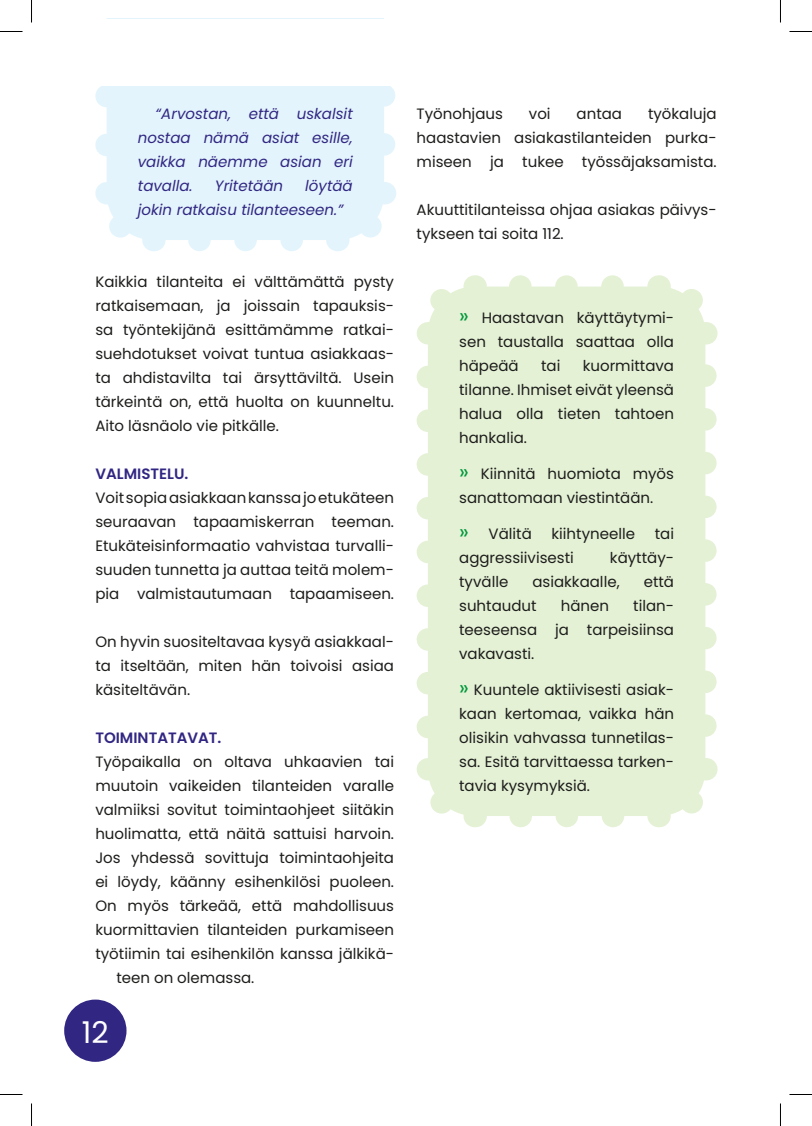
<style>
.page{position:relative;width:812px;height:1126px;background:#fff}
.page>*{position:absolute;margin:0;border:0;box-sizing:border-box;transform-origin:0 0}
.t1{font:30px "Poppins";color:#fff}
.Leipä{font:15px/24px "Poppins";color:#1d1d1b;text-align:justify}
.Leipä-2{font:italic 15px/24px "Poppins";color:#312783;text-align:justify}
.Leipä-3{font:600 15px "Poppins";color:#312783}
.VÄLIOTSIKKO{font:600 15px "Poppins";color:#312783}
.s1{font-size:21px;color:#00983a}
</style>
<div class="page">
<div style="left:107px;top:86px;width:277px;height:154px;background:#e3f4fc"></div>
<svg style="left:199px;top:229px;width:115px;height:22px"></svg>
<svg style="left:95px;top:86px;width:23px;height:83px"></svg>
<svg style="left:95px;top:182px;width:70px;height:69px"></svg>
<svg style="left:337px;top:182px;width:59px;height:69px"></svg>
<svg style="left:373px;top:86px;width:22px;height:58px"></svg>
<div style="left:64px;top:1000px;width:62px;height:62px;background:#312783;border-radius:50%"></div>
<div style="left:428px;top:287px;width:277px;height:529px;background:#e4f1d5;border-radius:47px"></div>
<svg style="left:416px;top:377px;width:12px;height:362px"></svg>
<svg style="left:520px;top:816px;width:105px;height:11px"></svg>
<svg style="left:705px;top:355px;width:11px;height:371px"></svg>
<svg style="left:497px;top:275px;width:115px;height:12px"></svg>
<svg style="left:416px;top:758px;width:70px;height:70px"></svg>
<svg style="left:658px;top:758px;width:60px;height:70px"></svg>
<svg style="left:647px;top:275px;width:71px;height:70px"></svg>
<svg style="left:416px;top:275px;width:59px;height:70px"></svg>
<svg style="left:0;top:31px;width:22px;height:1px"></svg>
<svg style="left:789px;top:31px;width:22px;height:1px"></svg>
<svg style="left:0;top:1094px;width:22px;height:1px"></svg>
<svg style="left:789px;top:1094px;width:22px;height:1px"></svg>
<svg style="left:31px;top:0;width:1px;height:22px"></svg>
<svg style="left:31px;top:1103px;width:1px;height:23px"></svg>
<svg style="left:780px;top:0;width:1px;height:22px"></svg>
<svg style="left:780px;top:1103px;width:1px;height:23px"></svg>
<p class="Leipä-2" style="left:138px;top:102px;width:216px;text-indent:18px">“Arvostan, että uskalsit nostaa nämä asiat esille, vaikka näemme asian eri tavalla.</p>
<p class="Leipä-2" style="left:215px;top:174px;width:70px">Yritetään</p>
<p class="Leipä-2" style="left:138px;top:174px;width:216px;text-indent:167px">löytää jokin ratkaisu tilanteeseen.”</p>
<p class="Leipä" style="left:95px;top:270px;width:300px;text-align:left">Kaikkia tilanteita ei välttämättä pysty ratkaisemaan, ja joissain tapauksis&shy;sa työntekijänä esittämämme ratkai&shy;suehdotukset voivat tuntua asiakkaas&shy;ta ahdistavilta tai ärsyttäviltä. Usein tärkeintä on, että huolta on kuunneltu.<br>Aito läsnäolo vie pitkälle.</p>
<p class="VÄLIOTSIKKO" style="left:95px;top:465px;width:94px">VALMISTELU.</p>
<p class="Leipä" style="left:95px;top:486px;width:300px">Voit sopia asiakkaan kanssa jo etukäteen seuraavan tapaamiskerran teeman.<br>Etukäteisinformaatio vahvistaa turvalli&shy;suuden tunnetta ja auttaa teitä molem&shy;pia valmistautumaan tapaamiseen.</p>
<p class="Leipä" style="left:95px;top:630px;width:300px">On hyvin suositeltavaa kysyä asiakkaal&shy;ta itseltään, miten hän toivoisi asiaa käsiteltävän.</p>
<p class="Leipä-3" style="left:95px;top:729px;width:128px">TOIMINTATAVAT.</p>
<p class="Leipä" style="left:95px;top:750px;width:300px">Työpaikalla on oltava uhkaavien tai</p>
<p class="Leipä" style="left:95px;top:774px;width:300px">muutoin vaikeiden tilanteiden varalle</p>
<p class="Leipä" style="left:95px;top:798px;width:300px">valmiiksi sovitut toimintaohjeet siitäkin</p>
<p class="Leipä" style="left:95px;top:822px;width:300px">huolimatta, että näitä sattuisi harvoin.</p>
<p class="Leipä" style="left:95px;top:846px;width:300px">Jos yhdessä sovittuja toimintaohjeita</p>
<p class="Leipä" style="left:95px;top:870px;width:300px">ei löydy, käänny esihenkilösi puoleen.</p>
<p class="Leipä" style="left:95px;top:894px;width:300px">On myös tärkeää, että mahdollisuus</p>
<p class="Leipä" style="left:95px;top:918px;width:300px">kuormittavien tilanteiden purkamiseen</p>
<p class="Leipä" style="left:95px;top:942px;width:300px">työtiimin tai esihenkilön kanssa jälkikä-</p>
<p class="Leipä" style="left:116px;top:966px;width:139px">teen on olemassa.</p>
<h1 class="t1" style="left:82px;top:1015px;width:28px">12</h1>
<p class="Leipä" style="left:416px;top:102px;width:301px;text-indent:231px">työkaluja haastavien asiakastilanteiden purka&shy;miseen ja tukee työssäjaksamista.</p>
<p class="Leipä" style="left:416px;top:198px;width:301px">Akuuttitilanteissa ohjaa asiakas päivys&shy;tykseen tai soita 112.</p>
<p class="Leipä" style="left:416px;top:102px;width:88px">Työnohjaus</p>
<p class="Leipä" style="left:528px;top:102px;width:23px">voi</p>
<p class="Leipä" style="left:576px;top:102px;width:47px">antaa</p>
<p class="Leipä" style="left:459px;top:306px;width:216px"><span class="s1">»</span> Haastavan käyttäytymi&shy;sen taustalla saattaa olla häpeää</p>
<p class="Leipä" style="left:459px;top:354px;width:216px;text-indent:123px">kuormittava tilanne. Ihmiset eivät yleensä halua olla tieten tahtoen hankalia.</p>
<p class="Leipä" style="left:459px;top:462px;width:216px"><span class="s1">»</span> Kiinnitä huomiota myös sanattomaan viestintään.</p>
<p class="Leipä" style="left:459px;top:522px;width:74px"><span class="s1">»</span> Välitä</p>
<p class="Leipä" style="left:551px;top:522px;width:85px">kiihtyneelle</p>
<p class="Leipä" style="left:654px;top:522px;width:21px">tai</p>
<p class="Leipä" style="left:459px;top:546px;width:116px">aggressiivisesti</p>
<p class="Leipä" style="left:609px;top:546px;width:66px">käyttäy-</p>
<p class="Leipä" style="left:459px;top:570px;width:51px">tyvälle</p>
<p class="Leipä" style="left:532px;top:570px;width:89px">asiakkaalle,</p>
<p class="Leipä" style="left:643px;top:570px;width:32px">että</p>
<p class="Leipä" style="left:459px;top:594px;width:79px">suhtaudut</p>
<p class="Leipä" style="left:560px;top:594px;width:50px">hänen</p>
<p class="Leipä" style="left:541px;top:354px;width:21px">tai</p>
<p class="Leipä" style="left:459px;top:594px;width:216px;text-indent:174px">tilan&shy;teeseensa ja tarpeisiinsa vakavasti.</p>
<p class="Leipä" style="left:459px;top:678px;width:216px"><span class="s1">»</span> Kuuntele aktiivisesti asiak&shy;kaan kertomaa, vaikka hän olisikin vahvassa tunnetilas&shy;sa. Esitä tarvittaessa tarken&shy;tavia kysymyksiä.</p>
</div>
